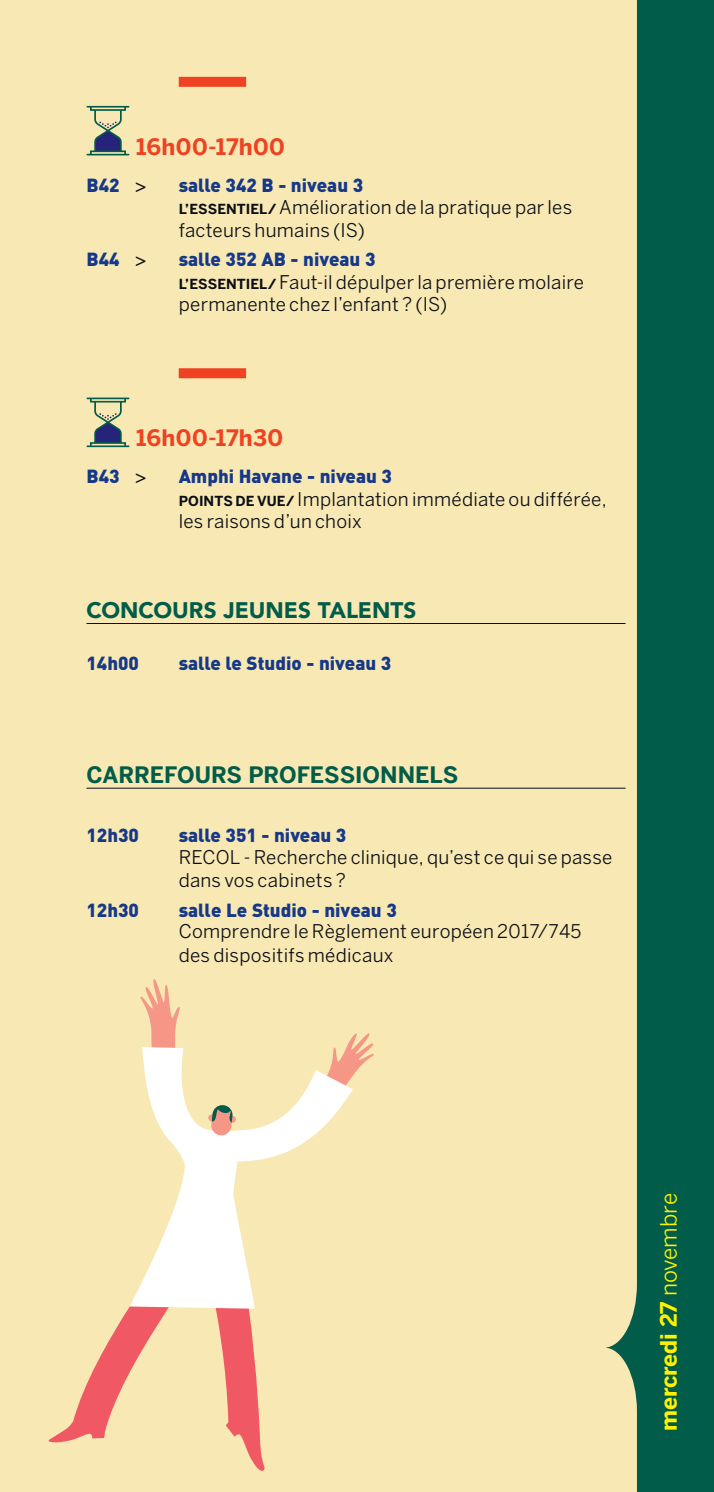
<style>
.page{position:relative;width:714px;height:1492px;background:#fff}
.page>*{position:absolute;margin:0;border:0;box-sizing:border-box;transform-origin:0 0}
.t1{font:700 22.5px "Benton Sans";color:#015c4a}
.t2{font:700 22.5px "Benton Sans";letter-spacing:.015em;color:#ef4222}
.t3{font:900 22.5px "Avenir";color:#015c4a}
.t4{font:700 22.5px "Benton Sans";color:#fff101}
.t5{font:18.75px/22.5px "Benton Sans";letter-spacing:.015em;color:#0b0e15}
.t6{font:900 18.75px "DIN";color:#153889}
.s1{font-family:"DIN Condensed";font-weight:700;color:#0b0e15}
.s2{font-weight:700;font-size:13.75px}
.s3{font-weight:400}
</style>
<div class="page">
<div style="left:0;top:0;width:713px;height:1491px;background:#f8e8b3"></div>
<hr style="left:86px;top:623px;width:539px;height:1px;background:#0b0e15">
<hr style="left:86px;top:787px;width:539px;height:1px;background:#0b0e15">
<div style="left:179px;top:77px;width:67px;height:10px;background:#ef4222"></div>
<div style="left:179px;top:368px;width:67px;height:10px;background:#ef4222"></div>
<svg style="left:51px;top:1308px;width:78px;height:135px"></svg>
<svg style="left:48px;top:1420px;width:58px;height:22px"></svg>
<svg style="left:129px;top:979px;width:245px;height:492px"></svg>
<svg style="left:86px;top:397px;width:43px;height:50px"></svg>
<svg style="left:86px;top:106px;width:43px;height:49px"></svg>
<svg style="left:604px;top:0;width:109px;height:1491px;fill:#015c4a"></svg>
<svg style="left:709px;top:1485px;width:5px;height:7px"></svg>
<p class="t2" style="left:136px;top:133px;width:150px">16h00-17h00</p>
<p class="t6" style="left:86px;top:172px;width:61px">B42 <span class="s1">&gt;</span></p>
<p class="t6" style="left:179px;top:172px;width:186px">salle 342 B - niveau 3</p>
<p class="t5" style="left:179px;top:196px;width:395px"><span class="s2">L’ESSENTIEL/</span> Amélioration de la pratique par les facteurs humains (IS)</p>
<p class="t6" style="left:86px;top:247px;width:61px">B44 <span class="s1">&gt;</span></p>
<p class="t6" style="left:179px;top:247px;width:198px">salle 352 AB - niveau 3</p>
<p class="t5" style="left:179px;top:270px;width:406px"><span class="s2">L’ESSENTIEL/</span> Faut-il dépulper la première molaire permanente chez l’enfant ? (IS)</p>
<p class="t2" style="left:136px;top:425px;width:148px">16h00-17h30</p>
<p class="t6" style="left:86px;top:464px;width:61px">B43 <span class="s1">&gt;</span></p>
<p class="t6" style="left:179px;top:464px;width:215px">Amphi Havane - niveau 3</p>
<p class="t5" style="left:179px;top:487px;width:429px"><span class="s2">POINTS DE VUE/</span> Implantation immédiate ou différée, les raisons d’un choix</p>
<p class="t3" style="left:86px;top:591px;width:331px">CONCOURS JEUNES TALENTS</p>
<p class="t6" style="left:86px;top:651px;width:54px">14h00</p>
<p class="t6" style="left:179px;top:651px;width:214px">salle le Studio - niveau 3</p>
<p class="t1" style="left:86px;top:761px;width:373px">CARREFOURS PROFESSIONNELS</p>
<p class="t6" style="left:86px;top:822px;width:54px">12h30</p>
<p class="t6" style="left:86px;top:897px;width:54px">12h30</p>
<p class="t6" style="left:179px;top:822px;width:169px">salle 351 - niveau 3</p>
<p class="t5" style="left:179px;top:845px;width:435px">RECOL - Recherche clinique, qu’est ce qui se passe dans vos cabinets ?</p>
<p class="t6" style="left:179px;top:897px;width:219px">salle Le Studio - niveau 3</p>
<p class="t5" style="left:179px;top:919px;width:404px;line-height:23.2px">Comprendre le Règlement européen 2017/745 des dispositifs médicaux</p>
<p class="t4" style="left:655px;top:1431px;width:240px;rotate:-90deg">mercredi 27 <span class="s3">novembre</span></p>
</div>
